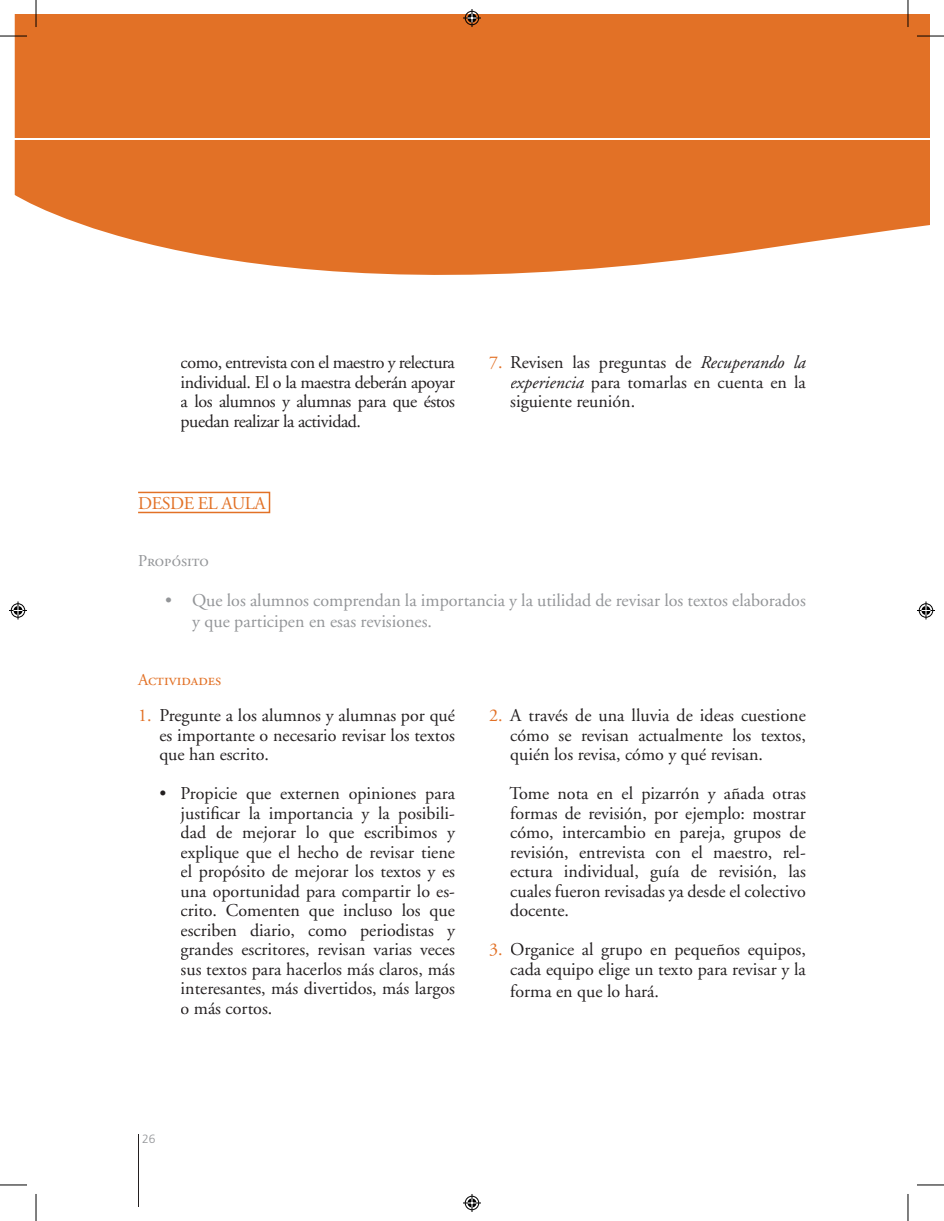
<style>
.page{position:relative;width:944px;height:1221px;background:#fff}
.page>*{position:absolute;margin:0;border:0;box-sizing:border-box;transform-origin:0 0}
.t1{font:18px/19.5px "Adobe Garamond";color:#231f20;text-align:justify}
.t2{font:18px/21.6px "Adobe Garamond";color:#939598}
.t3{font:18px "Adobe Garamond";letter-spacing:-.025em;color:#e27126}
.t4{font:16.5px "Adobe Garamond Regular SC";color:#e27126}
.t5{font:16.5px "Adobe Garamond Regular SC";color:#939598}
.t6{font:300 12px "Frutiger";color:#939598}
.s1{color:#e27126}
.s2{font-family:"Adobe Garamond Italic Os F"}
</style>
<div class="page">
<hr style="left:138px;top:1133px;width:1px;height:72px;background:#231f20">
<svg style="left:15px;top:15px;width:892px;height:260px;background:#e47c37"></svg>
<hr style="left:15px;top:138px;width:893px;height:1px;background:#fff">
<hr style="left:15px;top:139px;width:914px;height:1px;background:#fff">
<hr style="left:138px;top:491px;width:131px;height:2px;background:#e27126">
<hr style="left:138px;top:511px;width:131px;height:2px;background:#e27126">
<svg style="left:269px;top:491px;width:1px;height:22px"></svg>
<svg style="left:36px;top:0;width:1px;height:27px"></svg>
<svg style="left:0;top:36px;width:27px;height:1px"></svg>
<svg style="left:907px;top:0;width:37px;height:228px"></svg>
<svg style="left:36px;top:1194px;width:1px;height:26px"></svg>
<svg style="left:0;top:1184px;width:27px;height:1px"></svg>
<svg style="left:907px;top:1194px;width:1px;height:26px"></svg>
<svg style="left:917px;top:1184px;width:27px;height:1px"></svg>
<svg style="left:463px;top:9px;width:18px;height:18px"></svg>
<svg style="left:463px;top:1194px;width:18px;height:17px"></svg>
<svg style="left:9px;top:601px;width:18px;height:18px"></svg>
<svg style="left:917px;top:601px;width:18px;height:18px"></svg>
<p class="t1" style="left:181px;top:353px;width:276px">como, entrevista con el maestro y relectura individual. El o la maestra deberán apoyar a los alumnos y alumnas para que éstos puedan realizar la actividad.</p>
<p class="t1" style="left:510px;top:353px;width:297px;text-indent:-21px"><span class="s1">7.</span> Revisen las preguntas de <span class="s2">Recuperando la experiencia</span> para tomarlas en cuenta en la siguiente reunión.</p>
<p class="t3" style="left:138px;top:493px;width:129px">DESDE EL AULA</p>
<p class="t5" style="left:138px;top:552px;width:72px">Propósito</p>
<p class="t2" style="left:192px;top:589px;width:615px;text-indent:-27px">• Que los alumnos comprendan la importancia y la utilidad de revisar los textos elaborados y que participen en esas revisiones.</p>
<p class="t4" style="left:138px;top:670px;width:85px">Actividades</p>
<p class="t1" style="left:159px;top:706px;width:297px;text-indent:-21px"><span class="s1">1.</span> Pregunte a los alumnos y alumnas por qué es importante o necesario revisar los textos que han escrito.</p>
<p class="t1" style="left:181px;top:784px;width:276px;text-indent:-21px">• Propicie que externen opiniones para justificar la importancia y la posibili&shy;dad de mejorar lo que escribimos y explique que el hecho de revisar tiene el propósito de mejorar los textos y es una oportunidad para compartir lo es&shy;crito. Comenten que incluso los que escriben diario, como periodistas y grandes escritores, revisan varias veces sus textos para hacerlos más claros, más interesantes, más divertidos, más largos o más cortos.</p>
<p class="t1" style="left:510px;top:706px;width:297px;text-indent:-21px"><span class="s1">2.</span> A través de una lluvia de ideas cuestione cómo se revisan actualmente los textos, quién los revisa, cómo y qué revisan.</p>
<p class="t1" style="left:509px;top:784px;width:298px">Tome nota en el pizarrón y añada otras formas de revisión, por ejemplo: mostrar cómo, intercambio en pareja, grupos de revisión, entrevista con el maestro, rel&shy;ectura individual, guía de revisión, las cuales fueron revisadas ya desde el colectivo docente.</p>
<p class="t1" style="left:489px;top:940px;width:318px;text-align:right"><span class="s1">3.</span> Organice al grupo en pequeños equipos, cada equipo elige un texto para revisar y la</p>
<p class="t1" style="left:510px;top:981px;width:150px">forma en que lo hará.</p>
<p class="t6" style="left:142px;top:1131px;width:15px">26</p>
</div>
